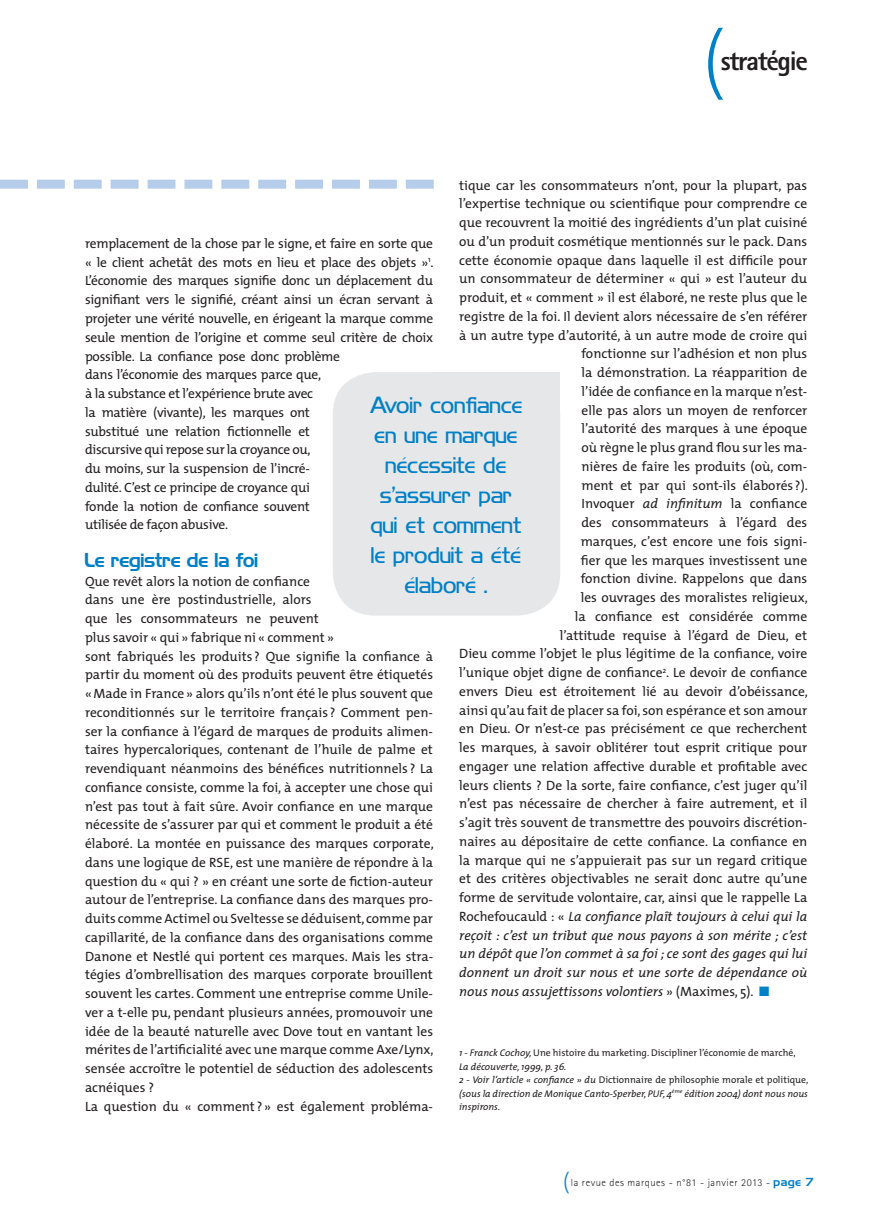
<style>
.page{position:relative;width:893px;height:1212px;background:#fff}
.page>*{position:absolute;margin:0;border:0;box-sizing:border-box;transform-origin:0 0}
.t1{font:300 75px "The Mix";color:#0080c6}
.t2{font:800 27px "Rotis Sans Serif";letter-spacing:-.05em;color:#231f20}
.t3{font:21px/30px "Hancock Park Light Laser";color:#0080c6;text-align:center}
.t4{font:18px "Hancock Park Laser";letter-spacing:-.01em;color:#0080c6}
.t5{font:13.5px/18.8px "The Mix";color:#231f20}
.t6{font:13.5px/18.8px "The Mix";letter-spacing:-.02em;color:#231f20}
.t7{font:italic 13.5px "The Mix";color:#231f20}
.t8{font:300 10.5px "Rotis Sans Serif";letter-spacing:.05em;color:#231f20}
.t9{font:italic 9.75px/13.5px "The Mix";color:#231f20}
.s1{font-style:italic}
.s2{font-style:normal}
.s3{font-family:"The Mix";font-size:22.5px;color:#0080c6}
.s4{font-family:"Hancock Park Laser";font-weight:400;color:#0080c6}
</style>
<div class="page">
<svg style="left:0;top:180px;width:434px;height:9px"></svg>
<div style="left:434px;top:372px;width:126px;height:116px;background:#e6e7e8"></div>
<div style="left:333px;top:372px;width:227px;height:243px;background:#e6e7e8;border-radius:43px"></div>
<h1 class="t1" style="left:702px;top:31px;width:24px">(</h1>
<h2 class="t2" style="left:721px;top:52px;width:89px">stratégie</h2>
<p class="t5" style="left:459px;top:177px;width:350px">tique car les consommateurs n’ont, pour la plupart, pas</p>
<p class="t5" style="left:459px;top:195px;width:350px">l’expertise technique ou scientifique pour comprendre ce</p>
<p class="t5" style="left:459px;top:214px;width:350px">que recouvrent la moitié des ingrédients d’un plat cuisiné</p>
<p class="t5" style="left:459px;top:233px;width:349px">ou d’un produit cosmétique mentionnés sur le pack. Dans</p>
<p class="t5" style="left:459px;top:252px;width:350px">cette économie opaque dans laquelle il est difficile pour</p>
<p class="t5" style="left:459px;top:270px;width:350px">un consommateur de déterminer « qui » est l’auteur du</p>
<p class="t5" style="left:459px;top:289px;width:349px">produit, et « comment » il est élaboré, ne reste plus que le</p>
<p class="t5" style="left:459px;top:308px;width:350px">registre de la foi. Il devient alors nécessaire de s’en référer</p>
<p class="t5" style="left:459px;top:327px;width:350px">à un autre type d’autorité, à un autre mode de croire qui</p>
<p class="t5" style="left:581px;top:345px;width:227px">fonctionne sur l’adhésion et non plus</p>
<p class="t5" style="left:581px;top:364px;width:227px">la démonstration. La réapparition de</p>
<p class="t5" style="left:581px;top:383px;width:227px">l’idée de confiance en la marque n’est-</p>
<p class="t5" style="left:581px;top:402px;width:227px">elle pas alors un moyen de renforcer</p>
<p class="t5" style="left:581px;top:420px;width:227px">l’autorité des marques à une époque</p>
<p class="t5" style="left:581px;top:439px;width:227px">où règne le plus grand flou sur les ma-</p>
<p class="t5" style="left:581px;top:458px;width:227px">nières de faire les produits (où, com-</p>
<p class="t5" style="left:581px;top:477px;width:228px">ment et par qui sont-ils élaborés ?).</p>
<p class="t5" style="left:581px;top:495px;width:227px">Invoquer <span class="s1">ad infinitum</span> la confiance</p>
<p class="t5" style="left:581px;top:514px;width:227px">des consommateurs à l’égard des</p>
<p class="t5" style="left:581px;top:533px;width:228px">marques, c’est encore une fois signi-</p>
<p class="t5" style="left:581px;top:552px;width:228px">fier que les marques investissent une</p>
<p class="t5" style="left:581px;top:570px;width:228px">fonction divine. Rappelons que dans</p>
<p class="t5" style="left:581px;top:589px;width:229px">les ouvrages des moralistes religieux,</p>
<p class="t5" style="left:575px;top:608px;width:234px">la confiance est considérée comme</p>
<p class="t5" style="left:560px;top:627px;width:249px">l’attitude requise à l’égard de Dieu, et</p>
<p class="t5" style="left:459px;top:645px;width:350px">Dieu comme l’objet le plus légitime de la confiance, voire</p>
<p class="t5" style="left:459px;top:664px;width:350px">l’unique objet digne de confiance<sup>2</sup>. Le devoir de confiance</p>
<p class="t5" style="left:459px;top:683px;width:350px">envers Dieu est étroitement lié au devoir d’obéissance,</p>
<p class="t5" style="left:459px;top:702px;width:350px">ainsi qu’au fait de placer sa foi, son espérance et son amour</p>
<p class="t5" style="left:459px;top:720px;width:349px">en Dieu. Or n’est-ce pas précisément ce que recherchent</p>
<p class="t5" style="left:459px;top:739px;width:349px">les marques, à savoir oblitérer tout esprit critique pour</p>
<p class="t5" style="left:459px;top:758px;width:350px">engager une relation affective durable et profitable avec</p>
<p class="t5" style="left:459px;top:777px;width:350px">leurs clients ? De la sorte, faire confiance, c’est juger qu’il</p>
<p class="t5" style="left:459px;top:795px;width:349px">n’est pas nécessaire de chercher à faire autrement, et il</p>
<p class="t5" style="left:459px;top:814px;width:350px">s’agit très souvent de transmettre des pouvoirs discrétion-</p>
<p class="t5" style="left:459px;top:833px;width:350px">naires au dépositaire de cette confiance. La confiance en</p>
<p class="t5" style="left:459px;top:852px;width:349px">la marque qui ne s’appuierait pas sur un regard critique</p>
<p class="t5" style="left:459px;top:870px;width:349px">et des critères objectivables ne serait donc autre qu’une</p>
<p class="t5" style="left:459px;top:889px;width:349px">forme de servitude volontaire, car, ainsi que le rappelle La</p>
<p class="t7" style="left:459px;top:911px;width:349px"><span class="s2">Rochefoucauld : «</span> La confiance plaît toujours à celui qui la</p>
<p class="t7" style="left:459px;top:929px;width:349px">reçoit : c’est un tribut que nous payons à son mérite ; c’est</p>
<p class="t7" style="left:459px;top:948px;width:350px">un dépôt que l’on commet à sa foi ; ce sont des gages qui lui</p>
<p class="t7" style="left:459px;top:967px;width:350px">donnent un droit sur nous et une sorte de dépendance où</p>
<p class="t7" style="left:459px;top:986px;width:296px">nous nous assujettissons volontiers <span class="s2">» (Maximes, 5).</span></p>
<p class="t6" style="left:85px;top:235px;width:350px">remplacement de la chose par le signe, et faire en sorte que « le client achetât des mots en lieu et place des objets »<sup>1</sup>.<br>L’économie des marques signifie donc un déplacement du signifiant vers le signifié, créant ainsi un écran servant à projeter une vérité nouvelle, en érigeant la marque comme seule mention de l’origine et comme seul critère de choix possible. La confiance pose donc problème<br>dans l’économie des marques parce que,<br>à la substance et l’expérience brute avec<br>la matière (vivante), les marques ont<br>substitué une relation fictionnelle et<br>discursive qui repose sur la croyance ou,<br>du moins, sur la suspension de l’incré-<br>dulité. C’est ce principe de croyance qui<br>fonde la notion de confiance souvent<br>utilisée de façon abusive.</p>
<h3 class="t4" style="left:85px;top:553px;width:175px">Le registre de la foi</h3>
<p class="t5" style="left:85px;top:573px;width:350px">Que revêt alors la notion de confiance<br>dans une ère postindustrielle, alors<br>que les consommateurs ne peuvent<br>plus savoir « qui » fabrique ni « comment »<br>sont fabriqués les produits ? Que signifie la confiance à partir du moment où des produits peuvent être étiquetés « Made in France » alors qu’ils n’ont été le plus souvent que reconditionnés sur le territoire français ? Comment pen&shy;ser la confiance à l’égard de marques de produits alimen&shy;taires hypercaloriques, contenant de l’huile de palme et revendiquant néanmoins des bénéfices nutritionnels ? La confiance consiste, comme la foi, à accepter une chose qui n’est pas tout à fait sûre. Avoir confiance en une marque nécessite de s’assurer par qui et comment le produit a été élaboré. La montée en puissance des marques corporate, dans une logique de RSE, est une manière de répondre à la question du « qui ? » en créant une sorte de fiction-auteur autour de l’entreprise. La confiance dans des marques pro&shy;duits comme Actimel ou Sveltesse se déduisent, comme par capillarité, de la confiance dans des organisations comme Danone et Nestlé qui portent ces marques. Mais les stra&shy;tégies d’ombrellisation des marques corporate brouillent souvent les cartes. Comment une entreprise comme Unile&shy;ver a t-elle pu, pendant plusieurs années, promouvoir une idée de la beauté naturelle avec Dove tout en vantant les mérites de l’artificialité avec une marque comme Axe/Lynx, sensée accroître le potentiel de séduction des adolescents acnéiques ?<br>La question du « comment ? » est également probléma-</p>
<h3 class="t3" style="left:370px;top:390px;width:154px">Avoir confiance en une marque nécessite de s’assurer par qui et comment le produit a été élaboré .</h3>
<p class="t9" style="left:459px;top:1047px;width:351px">1 - Franck Cochoy, <span class="s2">Une histoire du marketing. Discipliner l’économie de marché,<br></span>La découverte, 1999, p. 36.<br>2 - Voir l’article « confiance » du <span class="s2">Dictionnaire de philosophie morale et politique, </span>(sous la direction de Monique Canto-Sperber, PUF, 4<sup>ème</sup> édition 2004) dont nous nous inspirons.</p>
<p class="t8" style="left:563px;top:1179px;width:253px"><span class="s3">(</span>la revue des marques - n°81 - janvier 2013 - <span class="s4">page 7</span></p>
</div>
